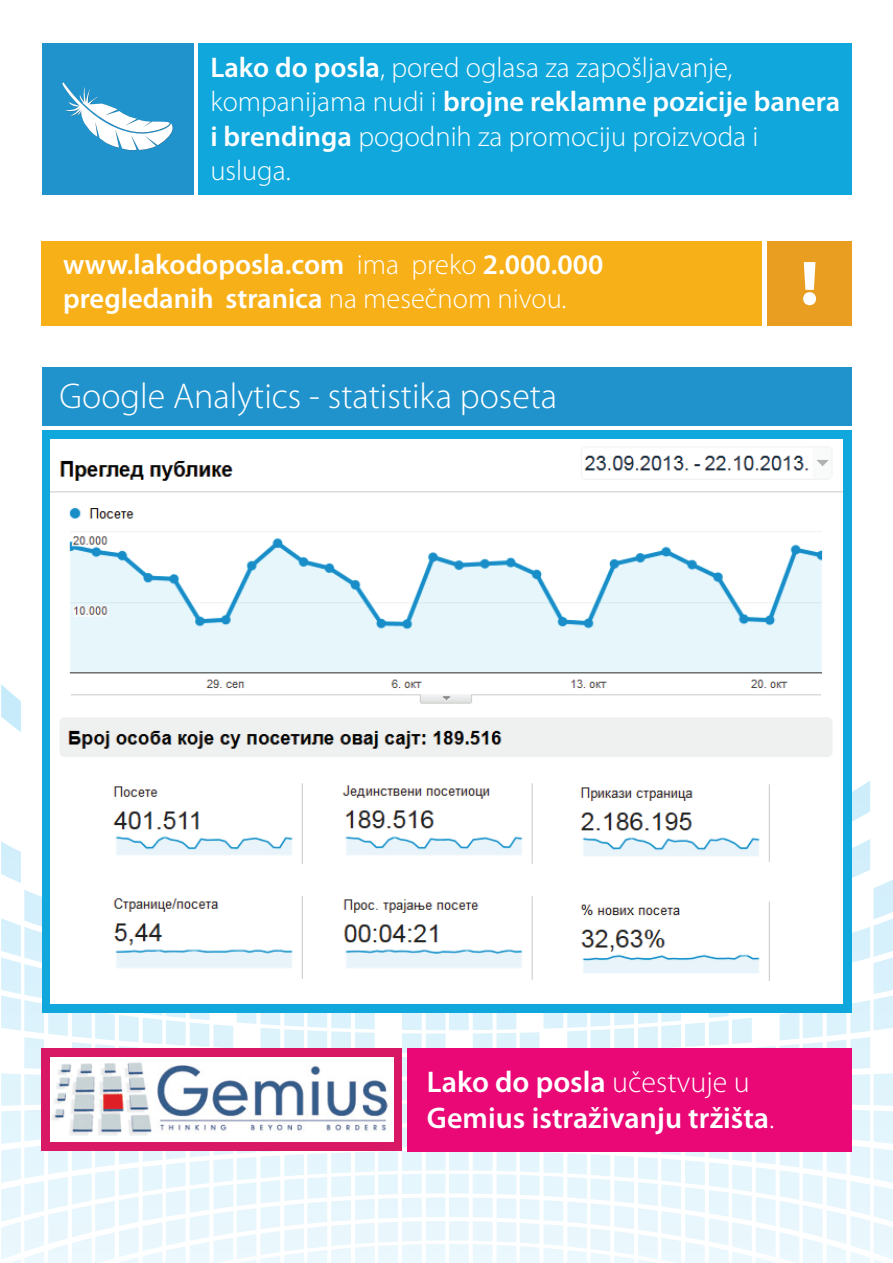
<style>
.page{position:relative;width:893px;height:1263px;background:#fff}
.page>*{position:absolute;margin:0;border:0;box-sizing:border-box;transform-origin:0 0}
.t1{font:900 63px "Myriad Pro";color:#fff}
.t2{font:300 36px "Myriad Pro";color:#fff}
.t3{font:600 30px/36px "Myriad Pro";color:#fff}
.t4{font:300 28.5px/34.2px "Myriad Pro";color:#fff}
.t5{font:600 28.5px/34.2px "Myriad Pro";color:#fff}
.s1{font-weight:600}
.s2{font-weight:300}
</style>
<div class="page">
<svg style="left:1px;top:684px;width:892px;height:579px;fill:#e9f7fd"></svg>
<div style="left:42px;top:430px;width:810px;height:583px;background:#0fa7dc"></div>
<div style="left:42px;top:368px;width:810px;height:58px;background:#2093cd"></div>
<img style="left:51px;top:440px;width:792px;height:563px">
<div style="left:199px;top:43px;width:653px;height:152px;background:#0fa7dc"></div>
<div style="left:42px;top:43px;width:151px;height:152px;background:#2093cd"></div>
<svg style="left:62px;top:82px;width:111px;height:69px"></svg>
<div style="left:42px;top:241px;width:720px;height:84px;background:#f8b018"></div>
<div style="left:768px;top:241px;width:84px;height:84px;background:#e99e21"></div>
<div style="left:407px;top:1049px;width:445px;height:103px;background:#e90876"></div>
<div style="left:42px;top:1049px;width:360px;height:102px;background:#d81865"></div>
<img style="left:51px;top:1058px;width:343px;height:84px">
<p class="t4" style="left:210px;top:50px;width:631px"><span class="s1">Lako do posla</span>, pored oglasa za zapošljavanje, kompanijama nudi i <span class="s1">brojne reklamne pozicije banera i brendinga</span> pogodnih za promociju proizvoda i usluga.</p>
<p class="t5" style="left:63px;top:246px;width:542px">www.lakodoposla.com <span class="s2">ima preko</span> 2.000.000 pregledanih stranica <span class="s2">na mesečnom nivou.</span></p>
<h1 class="t1" style="left:801px;top:247px;width:19px">!</h1>
<p class="t2" style="left:60px;top:374px;width:499px">Google Analytics - statistika poseta</p>
<p class="t3" style="left:427px;top:1063px;width:349px">Lako do posla <span class="s2">učestvuje u<br></span>Gemius istraživanju tržišta<span class="s2">.</span></p>
</div>
